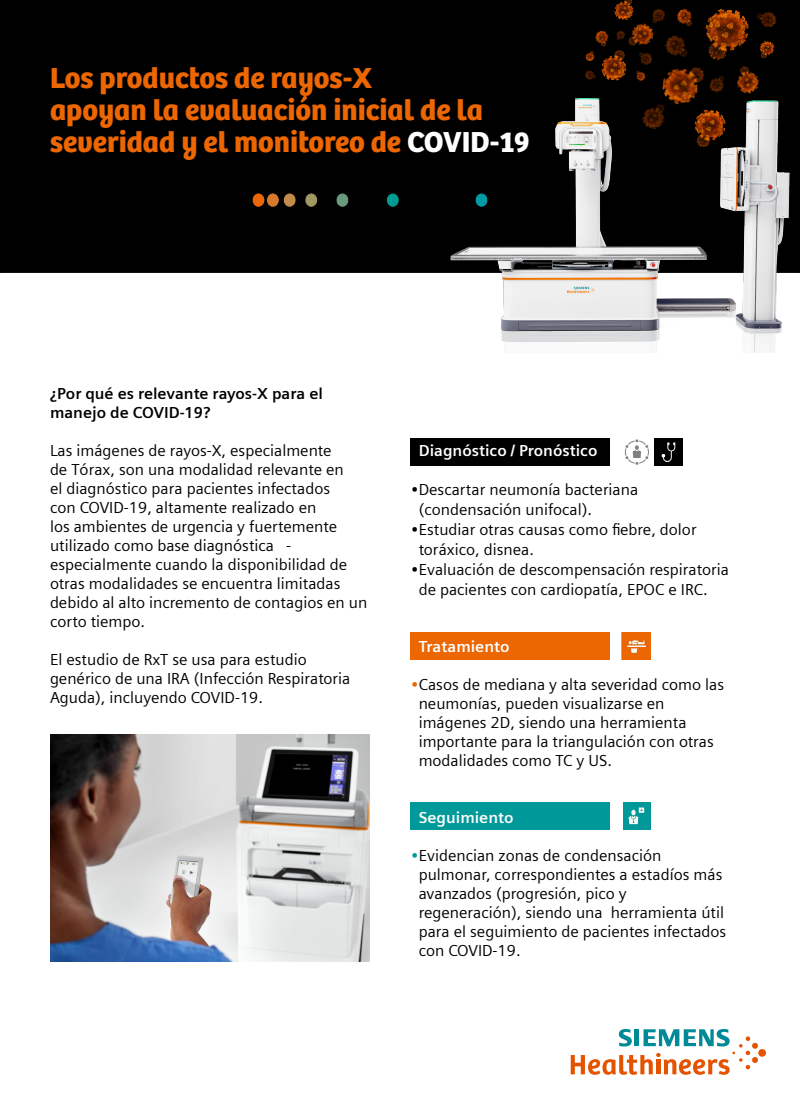
<style>
.page{position:relative;width:800px;height:1100px;background:#fff}
.page>*{position:absolute;margin:0;border:0;box-sizing:border-box;transform-origin:0 0}
.t1{font:30px/32px "Bree SH Headline Regular";color:#ec6602}
.t2{font:16px/19px "Siemens Sans";color:#000}
.t3{font:700 16px/19px "Siemens Sans";color:#000}
.t4{font:700 16px "Siemens Sans";color:#fff}
.s1{color:#fff}
.s2{color:#ec6602}
.s3{color:#099}
</style>
<div class="page">
<div style="left:411px;top:802px;width:199px;height:28px;background:#099"></div>
<div style="left:411px;top:632px;width:199px;height:28px;background:#ec6602"></div>
<div style="left:411px;top:438px;width:199px;height:28px;background:#000"></div>
<div style="left:0;top:0;width:799px;height:272px;background:#000"></div>
<img style="left:252px;top:193px;width:147px;height:14px">
<img style="left:737px;top:66px;width:22px;height:28px">
<img style="left:705px;top:9px;width:44px;height:51px">
<img style="left:662px;top:47px;width:54px;height:48px">
<img style="left:759px;top:41px;width:16px;height:17px">
<img style="left:662px;top:35px;width:33px;height:27px">
<img style="left:676px;top:9px;width:16px;height:17px">
<img style="left:704px;top:70px;width:20px;height:25px">
<img style="left:757px;top:11px;width:19px;height:17px">
<img style="left:595px;top:30px;width:14px;height:17px">
<img style="left:601px;top:50px;width:26px;height:31px">
<img style="left:621px;top:23px;width:33px;height:34px">
<svg style="left:585px;top:51px;width:10px;height:10px"></svg>
<img style="left:633px;top:48px;width:21px;height:17px">
<img style="left:636px;top:70px;width:10px;height:11px">
<img style="left:614px;top:0;width:22px;height:24px">
<img style="left:616px;top:28px;width:12px;height:16px">
<img style="left:648px;top:9px;width:17px;height:19px">
<img style="left:585px;top:70px;width:12px;height:10px">
<svg style="left:571px;top:1029px;width:195px;height:46px"></svg>
<img style="left:446px;top:95px;width:270px;height:258px">
<img style="left:716px;top:100px;width:80px;height:253px">
<img style="left:50px;top:734px;width:320px;height:228px">
<img style="left:655px;top:438px;width:27px;height:28px">
<img style="left:624px;top:439px;width:25px;height:26px">
<img style="left:623px;top:802px;width:27px;height:28px">
<img style="left:622px;top:632px;width:28px;height:28px">
<h1 class="t1" style="left:50px;top:62px;width:481px">Los productos de rayos-X<br>apoyan la evaluación inicial de la severidad y el monitoreo de <span class="s1">COVID-19</span></h1>
<p class="t3" style="left:50px;top:383px;width:275px">¿Por qué es relevante rayos-X para el manejo de COVID-19?</p>
<p class="t2" style="left:50px;top:440px;width:319px">Las imágenes de rayos-X, especialmente<br>de Tórax, son una modalidad relevante en<br>el diagnóstico para pacientes infectados<br>con COVID-19, altamente realizado en<br>los ambientes de urgencia y fuertemente utilizado como base diagnóstica - especialmente cuando la disponibilidad de otras modalidades se encuentra limitadas debido al alto incremento de contagios en un corto tiempo.</p>
<p class="t2" style="left:50px;top:649px;width:302px">El estudio de RxT se usa para estudio genérico de una IRA (Infección Respiratoria<br>Aguda), incluyendo COVID-19.</p>
<p class="t4" style="left:419px;top:438px;width:180px">Diagnóstico / Pronóstico</p>
<p class="t2" style="left:419px;top:479px;width:221px;line-height:20px;text-indent:-8px">•Descartar neumonía bacteriana (condensación unifocal).</p>
<p class="t2" style="left:419px;top:519px;width:279px;line-height:20px;text-indent:-8px">•Estudiar otras causas como fiebre, dolor toráxico, disnea.</p>
<p class="t2" style="left:419px;top:559px;width:312px;line-height:20px;text-indent:-8px">•Evaluación de descompensación respiratoria de pacientes con cardiopatía, EPOC e IRC.</p>
<p class="t4" style="left:419px;top:634px;width:92px">Tratamiento</p>
<p class="t2" style="left:419px;top:674px;width:307px;text-indent:-8px"><span class="s2">•</span>Casos de mediana y alta severidad como las neumonías, pueden visualizarse en imágenes 2D, siendo una herramienta importante para la triangulación con otras modalidades como TC y US.</p>
<p class="t4" style="left:419px;top:805px;width:96px">Seguimiento</p>
<p class="t2" style="left:419px;top:845px;width:309px;text-indent:-8px"><span class="s3">•</span>Evidencian zonas de condensación pulmonar, correspondientes a estadíos más avanzados (progresión, pico y regeneración), siendo una herramienta útil para el seguimiento de pacientes infectados con COVID-19.</p>
</div>
